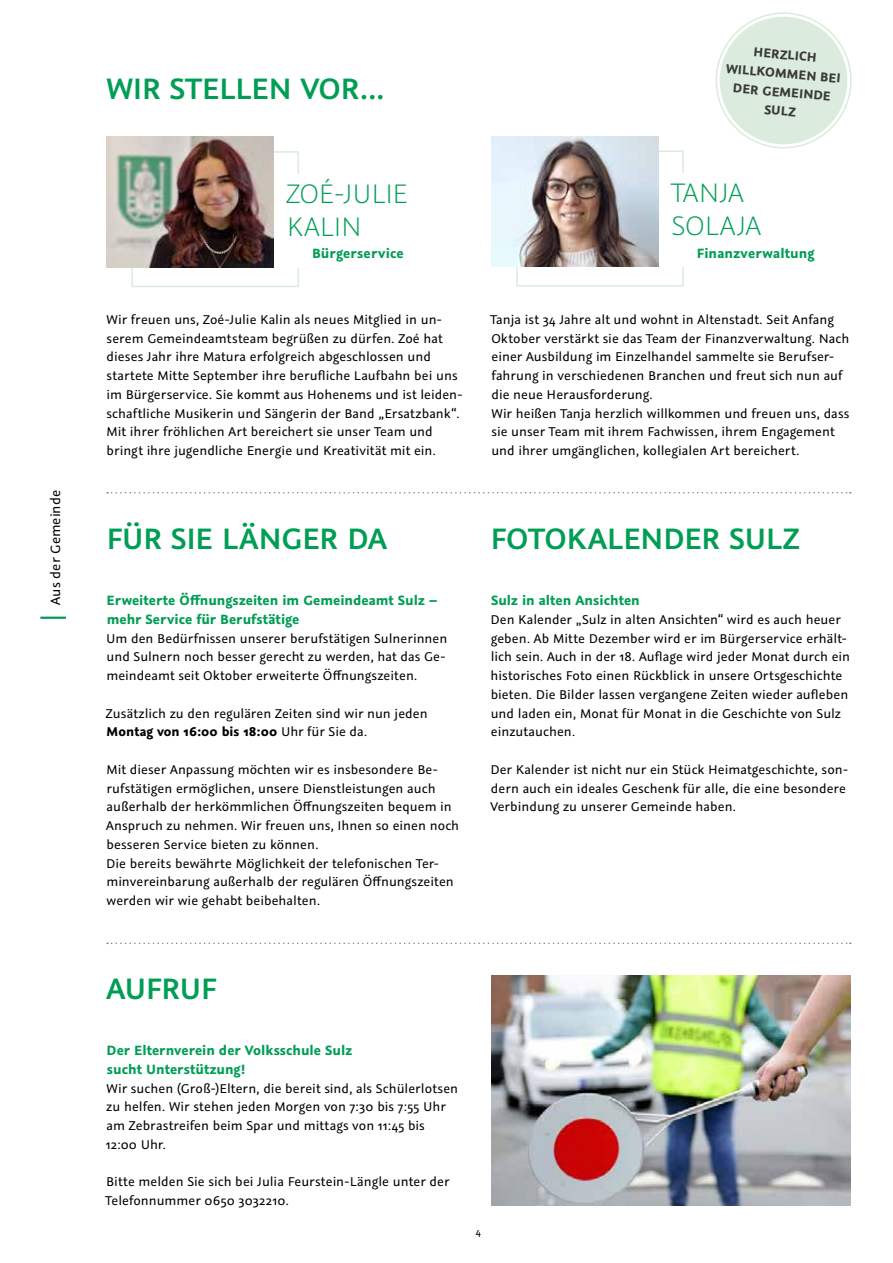
<style>
.page{position:relative;width:893px;height:1263px;background:#fff}
.page>*{position:absolute;margin:0;border:0;box-sizing:border-box;transform-origin:0 0}
.t1{font:600 33px "Graublau Sans";letter-spacing:-.015em;color:#009e54}
.t2{font:300 30px/33px "Graublau Sans";letter-spacing:-.015em;color:#009e54}
.t3{font:700 15px/18.8px "Graublau Sans";letter-spacing:.005em;color:#009e54}
.t4{font:15px "Graublau Sans";color:#000}
.t5{font:14.25px/18.8px "Graublau Sans";letter-spacing:.005em;color:#000}
.t6{font:700 14.25px/18.8px "Graublau Sans";color:#3a3a39;text-align:center}
.t7{font:11.25px "Graublau Sans";color:#000}
.s1{font-weight:700}
</style>
<div class="page">
<hr style="left:40px;top:617px;width:26px;height:2px;background:#009e54">
<svg style="left:107px;top:492px;width:744px;height:1px"></svg>
<svg style="left:107px;top:942px;width:744px;height:2px"></svg>
<svg style="left:715px;top:12px;width:137px;height:137px"></svg>
<div style="left:516px;top:151px;width:168px;height:136px;border:2px solid #dbecde"></div>
<img style="left:491px;top:136px;width:167px;height:131px">
<div style="left:671px;top:174px;width:179px;height:93px;background:#fff"></div>
<div style="left:132px;top:151px;width:167px;height:136px;border:2px solid #dbecde"></div>
<img style="left:107px;top:137px;width:167px;height:130px">
<div style="left:286px;top:174px;width:180px;height:93px;background:#fff"></div>
<img style="left:492px;top:976px;width:358px;height:229px">
<p class="t4" style="left:47px;top:605px;width:116px;rotate:-90deg">Aus der Gemeinde</p>
<h1 class="t1" style="left:106px;top:69px;width:280px">WIR STELLEN VOR...</h1>
<h2 class="t2" style="left:286px;top:177px;width:123px">ZOÉ-JULIE<br>KALIN</h2>
<p class="t3" style="left:312px;top:244px;width:93px">Bürgerservice</p>
<p class="t5" style="left:106px;top:310px;width:358px">Wir freuen uns, Zoé-Julie Kalin als neues Mitglied in un&shy;serem Gemeindeamtsteam begrüßen zu dürfen. Zoé hat dieses Jahr ihre Matura erfolgreich abgeschlossen und startete Mitte September ihre berufliche Laufbahn bei uns im Bürgerservice. Sie kommt aus Hohenems und ist leiden&shy;schaftliche Musikerin und Sängerin der Band „Ersatzbank“.<br>Mit ihrer fröhlichen Art bereichert sie unser Team und bringt ihre jugendliche Energie und Kreativität mit ein.</p>
<h1 class="t1" style="left:106px;top:518px;width:282px">FÜR SIE LÄNGER DA</h1>
<p class="t3" style="left:107px;top:591px;width:333px">Erweiterte Öffnungszeiten im Gemeindeamt Sulz – mehr Service für Berufstätige</p>
<p class="t5" style="left:106px;top:629px;width:343px;text-align:justify">Um den Bedürfnissen unserer berufstätigen Sulnerinnen und Sulnern noch besser gerecht zu werden, hat das Ge&shy;meindeamt seit Oktober erweiterte Öffnungszeiten.</p>
<p class="t5" style="left:106px;top:704px;width:323px">Zusätzlich zu den regulären Zeiten sind wir nun jeden<br><span class="s1">Montag von 16:00 bis 18:00</span> Uhr für Sie da.</p>
<p class="t5" style="left:106px;top:760px;width:354px">Mit dieser Anpassung möchten wir es insbesondere Be&shy;rufstätigen ermöglichen, unsere Dienstleistungen auch außerhalb der herkömmlichen Öffnungszeiten bequem in Anspruch zu nehmen. Wir freuen uns, Ihnen so einen noch besseren Service bieten zu können.<br>Die bereits bewährte Möglichkeit der telefonischen Ter&shy;minvereinbarung außerhalb der regulären Öffnungszeiten werden wir wie gehabt beibehalten.</p>
<p class="t6" style="left:729px;top:40px;width:117px;rotate:5deg">HERZLICH<br>WILLKOMMEN BEI<br>DER GEMEINDE<br>SULZ</p>
<h2 class="t2" style="left:671px;top:176px;width:91px">TANJA<br>SOLAJA</h2>
<p class="t3" style="left:697px;top:244px;width:119px">Finanzverwaltung</p>
<p class="t5" style="left:490px;top:310px;width:360px">Tanja ist 34 Jahre alt und wohnt in Altenstadt. Seit Anfang Oktober verstärkt sie das Team der Finanzverwaltung. Nach einer Ausbildung im Einzelhandel sammelte sie Berufser&shy;fahrung in verschiedenen Branchen und freut sich nun auf die neue Herausforderung.<br>Wir heißen Tanja herzlich willkommen und freuen uns, dass sie unser Team mit ihrem Fachwissen, ihrem Engagement und ihrer umgänglichen, kollegialen Art bereichert.</p>
<h1 class="t1" style="left:491px;top:518px;width:310px">FOTOKALENDER SU LZ</h1>
<p class="t3" style="left:491px;top:591px;width:150px">Sulz in alten Ansichten</p>
<p class="t5" style="left:490px;top:610px;width:361px">Den Kalender „Sulz in alten Ansichten“ wird es auch heuer geben. Ab Mitte Dezember wird er im Bürgerservice erhält&shy;lich sein. Auch in der 18. Auflage wird jeder Monat durch ein historisches Foto einen Rückblick in unsere Ortsgeschichte bieten. Die Bilder lassen vergangene Zeiten wieder aufleben und laden ein, Monat für Monat in die Geschichte von Sulz einzutauchen.</p>
<p class="t5" style="left:490px;top:760px;width:359px">Der Kalender ist nicht nur ein Stück Heimatgeschichte, son&shy;dern auch ein ideales Geschenk für alle, die eine besondere<br>Verbindung zu unserer Gemeinde haben.</p>
<h1 class="t1" style="left:106px;top:968px;width:111px">AUFRUF</h1>
<p class="t3" style="left:107px;top:1041px;width:247px">Der Elternverein der Volksschule Sulz sucht Unterstützung!</p>
<p class="t5" style="left:106px;top:1079px;width:354px">Wir suchen (Groß-)Eltern, die bereit sind, als Schülerlotsen zu helfen. Wir stehen jeden Morgen von 7:30 bis 7:55 Uhr am Zebrastreifen beim Spar und mittags von 11:45 bis 12:00 Uhr.</p>
<p class="t5" style="left:106px;top:1172px;width:345px">Bitte melden Sie sich bei Julia Feurstein-Längle unter der<br>Telefonnummer 0650 3032210.</p>
<p class="t7" style="left:476px;top:1224px;width:7px">4</p>
</div>
